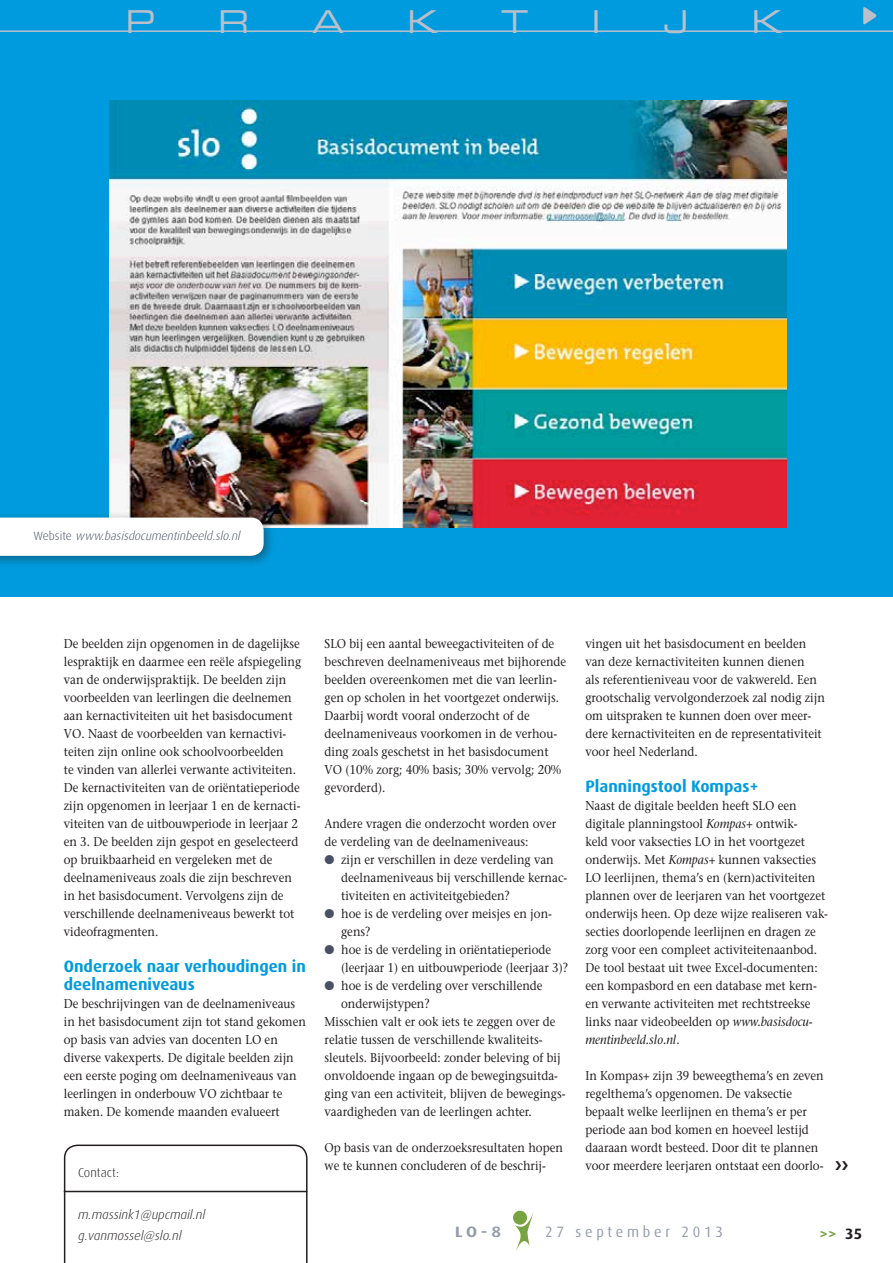
<style>
.page{position:relative;width:893px;height:1263px;background:#fff}
.page>*{position:absolute;margin:0;border:0;box-sizing:border-box;transform-origin:0 0}
.t1{font:31.5px "Eurostile Extended Two";color:#babfca}
.t2{font:700 16.5px/18px "Dax";color:#009bde}
.t3{font:15px "Dax";letter-spacing:.26em;color:#959bab;scale:.96 1}
.t4{font:700 15px "Dax Wide";color:#959bab}
.t5{font:700 15px "Dax";color:#78a341}
.t6{font:12.75px/18px "Stone Serif";color:#231f20;scale:.9 1}
.t7{font:italic 300 12.75px/21px "Dax";color:#231f20}
.t8{font:300 12.75px "Dax";color:#231f20}
.t9{font:italic 300 12px "Dax";color:#4a5063}
.s1{font-style:normal}
.s2{color:#4a5063}
.s3{font-style:italic}
.s4{color:#231f20}
</style>
<div class="page">
<div style="left:0;top:0;width:893px;height:596px;background:#009bde"></div>
<svg style="left:0;top:7px;width:893px;height:25px"></svg>
<svg style="left:64px;top:1144px;width:244px;height:119px"></svg>
<hr style="left:64px;top:1191px;width:243px;height:1px;background:#231f20">
<div style="left:513px;top:1211px;width:14px;height:14px;background:#78a341;border-radius:50%"></div>
<svg style="left:515px;top:1212px;width:19px;height:39px"></svg>
<img style="left:110px;top:101px;width:676px;height:427px">
<div style="left:0;top:511px;width:276px;height:57px;background:#231f20;opacity:.45"></div>
<div style="left:0;top:518px;width:264px;height:38px;background:#fff"></div>
<h1 class="t1" style="left:125px;top:0;width:31px">P</h1>
<h1 class="t1" style="left:218px;top:0;width:33px">R</h1>
<h1 class="t1" style="left:312px;top:0;width:33px">A</h1>
<h1 class="t1" style="left:407px;top:0;width:33px">K</h1>
<h1 class="t1" style="left:501px;top:0;width:29px">T</h1>
<h1 class="t1" style="left:591px;top:0;width:11px">I</h1>
<h1 class="t1" style="left:664px;top:0;width:26px">J</h1>
<h1 class="t1" style="left:752px;top:0;width:33px">K</h1>
<p class="t9" style="left:33px;top:530px;width:211px"><span class="s1">W e b s i t e</span> www.basisdocumentinbeeld.slo.nl</p>
<p class="t6" style="left:64px;top:635px;width:265px">De beelden zijn opgenomen in de dagelijkse lespraktijk en daarmee een reële afspiegeling van de onderwijspraktijk. De beelden zijn voorbeelden van leerlingen die deelnemen aan kernactiviteiten uit het basisdocument VO. Naast de voorbeelden van kernactivi&shy;teiten zijn online ook schoolvoorbeelden<br>te vinden van allerlei verwante activiteiten.<br>De kernactiviteiten van de oriëntatieperiode zijn opgenomen in leerjaar 1 en de kernacti&shy;viteiten van de uitbouwperiode in leerjaar 2 en 3. De beelden zijn gespot en geselecteerd op bruikbaarheid en vergeleken met de deelnameniveaus zoals die zijn beschreven in het basisdocument. Vervolgens zijn de verschillende deelnameniveaus bewerkt tot videofragmenten.</p>
<p class="t2" style="left:64px;top:957px;width:244px">Onderzoek naar verhoudingen in deelnameniveaus</p>
<p class="t6" style="left:64px;top:995px;width:271px">De beschrijvingen van de deelnameniveaus in het basisdocument zijn tot stand gekomen op basis van advies van docenten LO en diverse vakexperts. De digitale beelden zijn een eerste poging om deelnameniveaus van leerlingen in onderbouw VO zichtbaar te maken. De komende maanden evalueert</p>
<p class="t8" style="left:78px;top:1166px;width:42px">Contact:</p>
<p class="t7" style="left:78px;top:1204px;width:129px">m.massink1@upcmail.nl g.vanmossel@slo.nl</p>
<p class="t6" style="left:325px;top:635px;width:270px">SLO bij een aantal beweegactiviteiten of de beschreven deelnameniveaus met bijhorende beelden overeenkomen met die van leerlin&shy;gen op scholen in het voortgezet onderwijs.<br>Daarbij wordt vooral onderzocht of de deelnameniveaus voorkomen in de verhou&shy;ding zoals geschetst in het basisdocument VO (10% zorg; 40% basis; 30% vervolg; 20% gevorderd).</p>
<p class="t6" style="left:325px;top:815px;width:259px">Andere vragen die onderzocht worden over de verdeling van de deelnameniveaus:</p>
<p class="t6" style="left:341px;top:851px;width:253px;text-indent:-17px"><span class="s2">●</span> zijn er verschillen in deze verdeling van deelnameniveaus bij verschillende kernac&shy;tiviteiten en activiteitgebieden?</p>
<p class="t6" style="left:341px;top:905px;width:236px;text-indent:-17px"><span class="s2">●</span> hoe is de verdeling over meisjes en jon&shy;gens?</p>
<p class="t6" style="left:341px;top:941px;width:254px;text-indent:-17px"><span class="s2">●</span> hoe is de verdeling in oriëntatieperiode (leerjaar 1) en uitbouwperiode (leerjaar 3)?</p>
<p class="t6" style="left:325px;top:977px;width:244px"><span class="s2">●</span> hoe is de verdeling over verschillende</p>
<p class="t6" style="left:341px;top:995px;width:100px">onderwijstypen?</p>
<p class="t6" style="left:325px;top:1013px;width:258px">Misschien valt er ook iets te zeggen over de</p>
<p class="t6" style="left:325px;top:1031px;width:244px">relatie tussen de verschillende kwaliteits-</p>
<p class="t6" style="left:325px;top:1049px;width:264px">sleutels. Bijvoorbeeld: zonder beleving of bij</p>
<p class="t6" style="left:325px;top:1067px;width:261px">onvoldoende ingaan op de bewegingsuitda-</p>
<p class="t6" style="left:325px;top:1085px;width:269px">ging van een activiteit, blijven de bewegings-</p>
<p class="t6" style="left:325px;top:1103px;width:232px">vaardigheden van de leerlingen achter.</p>
<p class="t6" style="left:325px;top:1139px;width:266px">Op basis van de onderzoeksresultaten hopen we te kunnen concluderen of de beschrij-</p>
<p class="t6" style="left:585px;top:635px;width:268px">vingen uit het basisdocument en beelden van deze kernactiviteiten kunnen dienen<br>als referentieniveau voor de vakwereld. Een grootschalig vervolgonderzoek zal nodig zijn om uitspraken te kunnen doen over meer&shy;dere kernactiviteiten en de representativiteit voor heel Nederland.</p>
<p class="t2" style="left:585px;top:777px;width:175px">Planningstool Kompas+</p>
<p class="t6" style="left:585px;top:797px;width:271px">Naast de digitale beelden heeft SLO een digitale planningstool <span class="s3">Kompas+</span> ontwik-<br>keld voor vaksecties LO in het voortgezet onderwijs. Met <span class="s3">Kompas+</span> kunnen vaksecties LO leerlijnen, thema’s en (kern)activiteiten plannen over de leerjaren van het voortgezet onderwijs heen. Op deze wijze realiseren vak&shy;secties doorlopende leerlijnen en dragen ze zorg voor een compleet activiteitenaanbod.<br>De tool bestaat uit twee Excel-documenten: een kompasbord en een database met kern&shy;en verwante activiteiten met rechtstreekse links naar videobeelden op <span class="s3">www.basisdocu&shy;mentinbeeld.slo.nl</span>.</p>
<p class="t6" style="left:585px;top:1067px;width:266px">In Kompas+ zijn 39 beweegthema’s en zeven regelthema’s opgenomen. De vaksectie bepaalt welke leerlijnen en thema’s er per periode aan bod komen en hoeveel lestijd daaraan wordt besteed. Door dit te plannen voor meerdere leerjaren ontstaat een doorlo-</p>
<p class="t4" style="left:455px;top:1223px;width:48px">LO-8</p>
<p class="t3" style="left:545px;top:1223px;width:187px">27 september 2013</p>
<p class="t5" style="left:819px;top:1225px;width:44px">&gt;&gt; <span class="s4">35</span></p>
</div>
